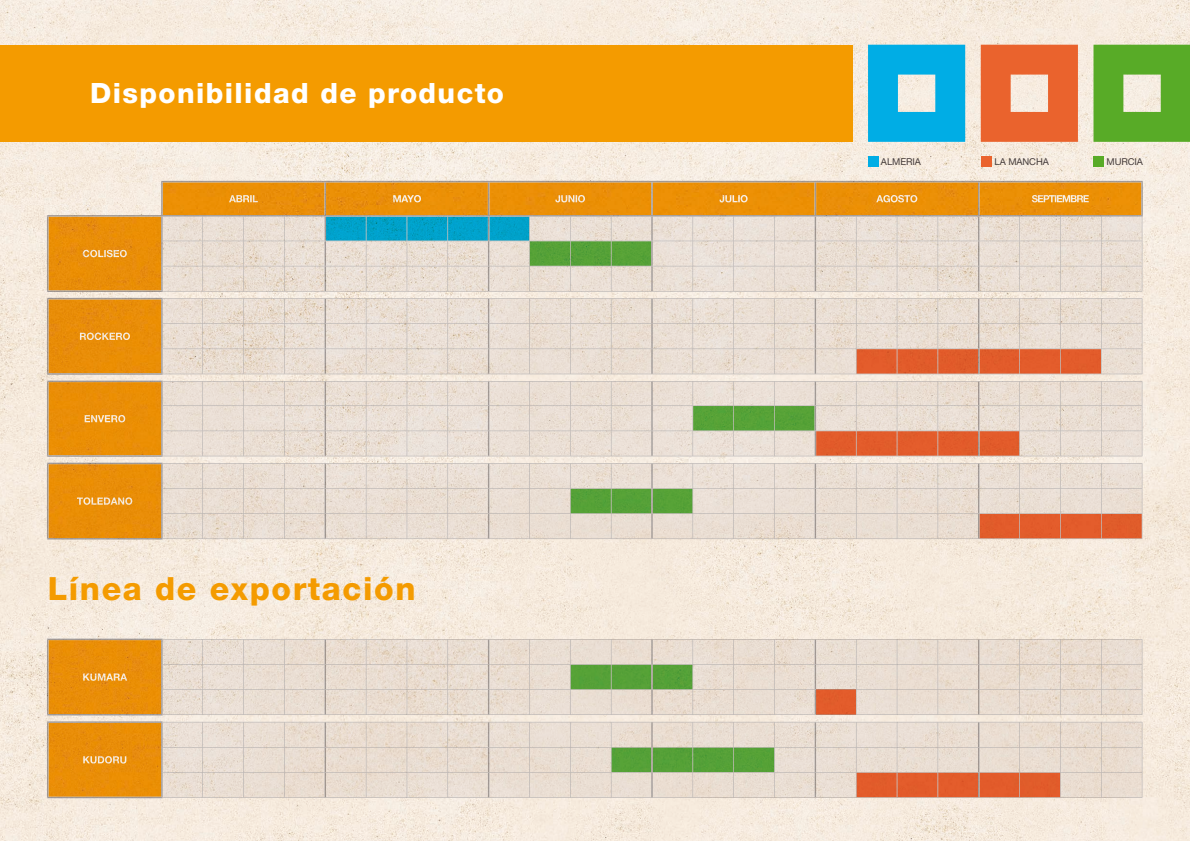
<style>
.page{position:relative;width:1190px;height:841px;background:#fff}
.page>*{position:absolute;margin:0;border:0;box-sizing:border-box;transform-origin:0 0}
.t1{font:800 32px "Helvetica Neue LT Std";letter-spacing:.05em;color:#f49b00}
.t2{font:800 28px "Helvetica Neue LT Std";letter-spacing:.05em;color:#fff}
.t3{font:9.5px "Helvetica Neue LT Std";letter-spacing:-.01em;color:#443b3a}
</style>
<div class="page">
<img style="left:0;top:0;width:203px;height:205px">
<img style="left:203px;top:0;width:853px;height:181px">
<img style="left:1056px;top:0;width:133px;height:205px">
<img style="left:0;top:205px;width:61px;height:636px">
<img style="left:61px;top:205px;width:92px;height:10px">
<img style="left:1128px;top:205px;width:61px;height:636px">
<img style="left:61px;top:539px;width:1067px;height:99px">
<img style="left:61px;top:798px;width:1067px;height:43px">
<div style="left:867px;top:156px;width:11px;height:11px;background:#00ade5"></div>
<div style="left:1093px;top:156px;width:10px;height:11px;background:#58ab27"></div>
<div style="left:980px;top:156px;width:11px;height:11px;background:#ea632d"></div>
<div style="left:48px;top:216px;width:113px;height:322px;background:#ea8e07"></div>
<img style="left:48px;top:640px;width:113px;height:156px">
<img style="left:163px;top:216px;width:838px;height:240px">
<img style="left:326px;top:216px;width:203px;height:25px">
<img style="left:816px;top:431px;width:185px;height:25px">
<img style="left:83px;top:250px;width:44px;height:7px">
<img style="left:80px;top:332px;width:50px;height:8px">
<img style="left:85px;top:415px;width:40px;height:7px">
<img style="left:77px;top:497px;width:55px;height:8px">
<img style="left:83px;top:673px;width:44px;height:7px">
<img style="left:83px;top:756px;width:43px;height:7px">
<img style="left:202px;top:216px;width:83px;height:240px">
<img style="left:366px;top:216px;width:41px;height:240px">
<img style="left:447px;top:216px;width:1px;height:240px">
<img style="left:529px;top:216px;width:82px;height:240px">
<img style="left:692px;top:216px;width:82px;height:240px">
<img style="left:855px;top:216px;width:42px;height:240px">
<img style="left:937px;top:216px;width:1px;height:240px">
<img style="left:1019px;top:216px;width:123px;height:323px">
<img style="left:161px;top:216px;width:2px;height:322px">
<img style="left:324px;top:216px;width:2px;height:240px">
<img style="left:488px;top:216px;width:1px;height:240px">
<img style="left:651px;top:216px;width:1px;height:240px">
<img style="left:814px;top:216px;width:2px;height:240px">
<img style="left:977px;top:216px;width:2px;height:240px">
<img style="left:153px;top:181px;width:989px;height:35px">
<img style="left:47px;top:215px;width:1px;height:324px">
<img style="left:47px;top:638px;width:1px;height:160px">
<img style="left:161px;top:638px;width:980px;height:160px">
<img style="left:324px;top:639px;width:2px;height:158px">
<img style="left:488px;top:639px;width:1px;height:158px">
<img style="left:814px;top:639px;width:2px;height:158px">
<img style="left:977px;top:639px;width:2px;height:158px">
<img style="left:162px;top:241px;width:839px;height:190px">
<img style="left:1001px;top:241px;width:140px;height:298px">
<img style="left:162px;top:456px;width:840px;height:83px">
<img style="left:48px;top:215px;width:106px;height:1px">
<img style="left:48px;top:290px;width:114px;height:9px">
<img style="left:48px;top:373px;width:114px;height:9px">
<img style="left:48px;top:455px;width:114px;height:9px">
<img style="left:48px;top:538px;width:114px;height:1px">
<img style="left:48px;top:638px;width:114px;height:2px">
<img style="left:48px;top:714px;width:114px;height:8px">
<img style="left:48px;top:796px;width:114px;height:2px">
<div style="left:0;top:45px;width:852px;height:97px;background:#f49b00"></div>
<svg style="left:1093px;top:45px;width:96px;height:97px;background:#71b544"></svg>
<svg style="left:980px;top:45px;width:97px;height:97px;background:#eb7849"></svg>
<svg style="left:867px;top:45px;width:98px;height:97px;background:#28b7e4"></svg>
<p class="t2" style="left:90px;top:77px;width:415px">Disponibilidad de producto</p>
<p class="t1" style="left:48px;top:569px;width:369px">Línea de exportación</p>
<p class="t3" style="left:880px;top:156px;width:41px">ALMERIA</p>
<p class="t3" style="left:994px;top:156px;width:56px">LA MANCHA</p>
<p class="t3" style="left:1106px;top:156px;width:38px">MURCIA</p>
</div>
